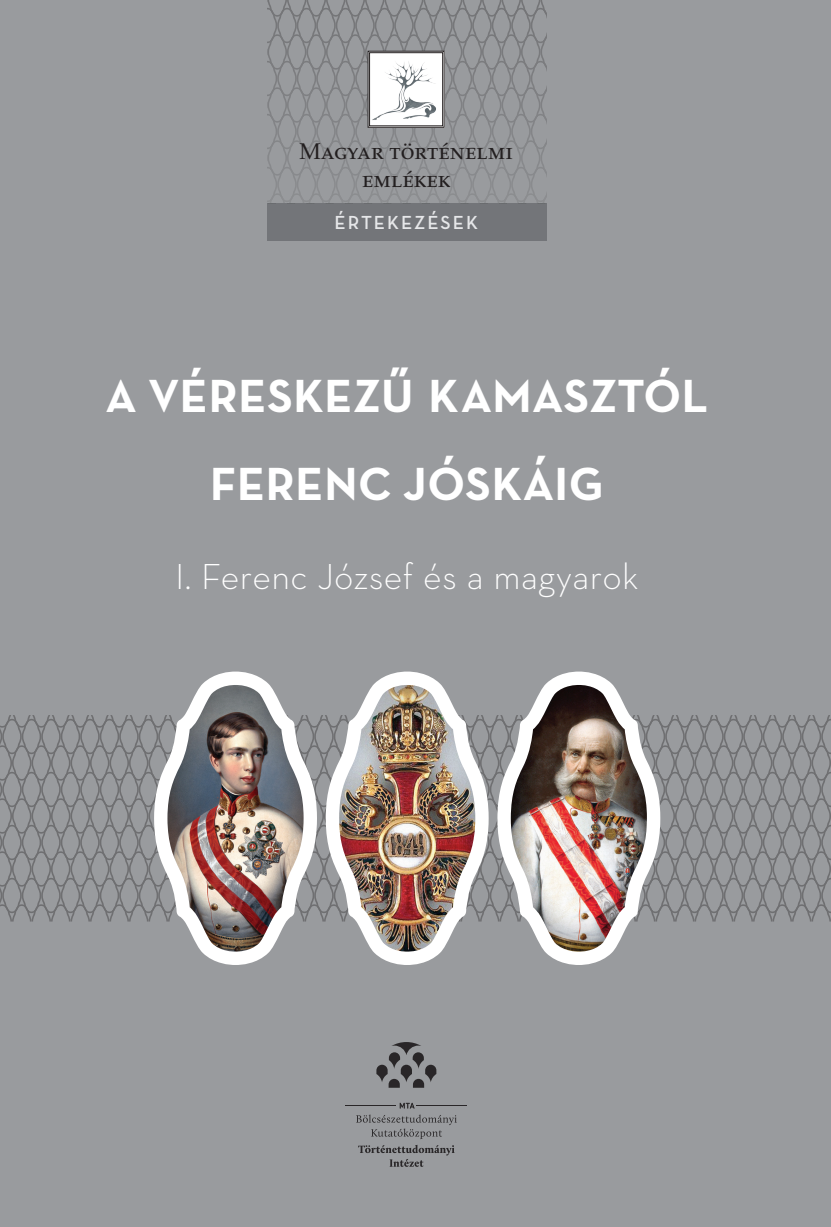
<style>
.page{position:relative;width:831px;height:1227px;background:#fff}
.page>*{position:absolute;margin:0;border:0;box-sizing:border-box;transform-origin:0 0}
.t1{font:700 47.25px/87.5px "Neutra Text";letter-spacing:.015em;color:#fff;text-align:center}
.t2{font:300 36.75px "Neutra Text";letter-spacing:.01em;color:#fff}
.t3{font:22.75px/27.3px "Palatino SC";color:#231f20;text-align:center}
.t4{font:600 19.25px "Neutra Text";letter-spacing:.1em;color:#e6e7e9}
</style>
<div class="page">
<div style="left:0;top:0;width:831px;height:1226px;background:#999b9e"></div>
<svg style="left:0;top:715px;width:831px;height:206px"></svg>
<svg style="left:267px;top:0;width:279px;height:204px"></svg>
<div style="left:368px;top:51px;width:76px;height:76px;background:#fff"></div>
<img style="left:372px;top:61px;width:64px;height:59px">
<div style="left:369px;top:52px;width:74px;height:74px;border:1px solid #231f20"></div>
<div style="left:267px;top:204px;width:279px;height:37px;background:#737579"></div>
<svg style="left:358px;top:1145px;width:97px;height:21px"></svg>
<svg style="left:356px;top:1114px;width:101px;height:24px"></svg>
<svg style="left:400px;top:1102px;width:14px;height:6px"></svg>
<hr style="left:345px;top:1104px;width:51px;height:1px;background:#231f20">
<hr style="left:416px;top:1104px;width:51px;height:1px;background:#231f20">
<svg style="left:376px;top:1042px;width:60px;height:45px"></svg>
<img style="left:154px;top:671px;width:163px;height:293px">
<img style="left:326px;top:671px;width:162px;height:293px">
<img style="left:497px;top:671px;width:163px;height:293px">
<p class="t3" style="left:299px;top:138px;width:215px">Magyar történelmi emlékek</p>
<p class="t4" style="left:334px;top:210px;width:145px">ÉRTEKEZÉSEK</p>
<p class="t1" style="left:105px;top:351px;width:604px">A VÉRESKEZU˝ KAMASZTÓL<br>FERENC JÓSKÁIG</p>
<p class="t2" style="left:175px;top:554px;width:465px">I. Ferenc József és a magyarok</p>
</div>
